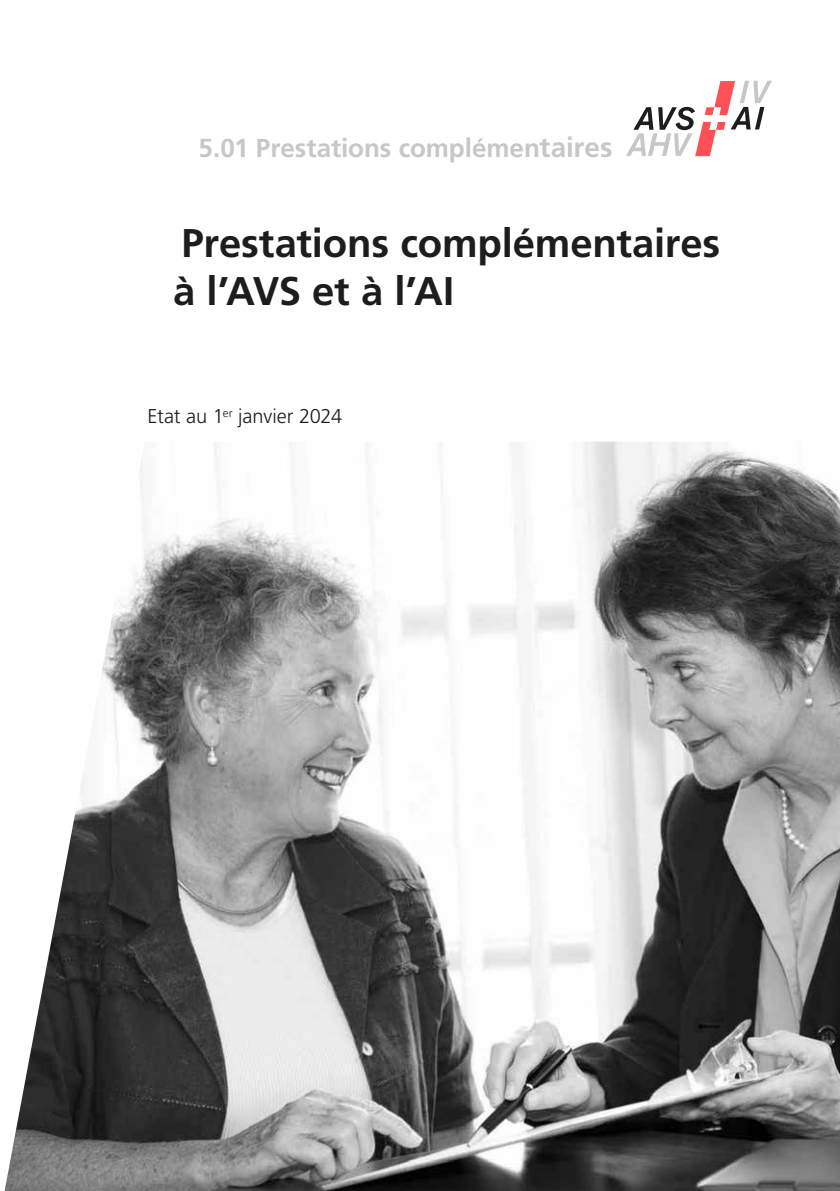
<style>
.page{position:relative;width:840px;height:1191px;background:#fff}
.page>*{position:absolute;margin:0;border:0;box-sizing:border-box;transform-origin:0 0}
.MB_Titel{font:700 40px "Frutiger LT Std";letter-spacing:-.005em;color:#1d1d1b}
.MB_Gruppe_Titelseite{font:700 40px "Frutiger LT Std";letter-spacing:-.01em;color:#1d1d1b}
.MB_Gruppe_Titelseite-2{font:700 26px "Frutiger LT Std";color:#c7c7c6}
.MB_Gruppe_Titelseite-3{font:300 20px "Frutiger LT Std";letter-spacing:-.005em;color:#1d1d1b}
.s1{font-size:28px}
</style>
<div class="page">
<svg style="left:626px;top:81px;width:145px;height:75px"></svg>
<img style="left:4px;top:442px;width:835px;height:749px">
<p class="MB_Gruppe_Titelseite-2" style="left:198px;top:133px;width:415px">5.01 Prestations complémen<span class="s1">taires</span></p>
<p class="MB_Titel" style="left:181px;top:219px;width:540px">Prestations complémentaires</p>
<p class="MB_Gruppe_Titelseite" style="left:173px;top:267px;width:282px">à l’AVS et à l’AI</p>
<p class="MB_Gruppe_Titelseite-3" style="left:147px;top:405px;width:196px">Etat au 1<sup>er</sup> janvier 2024</p>
</div>
